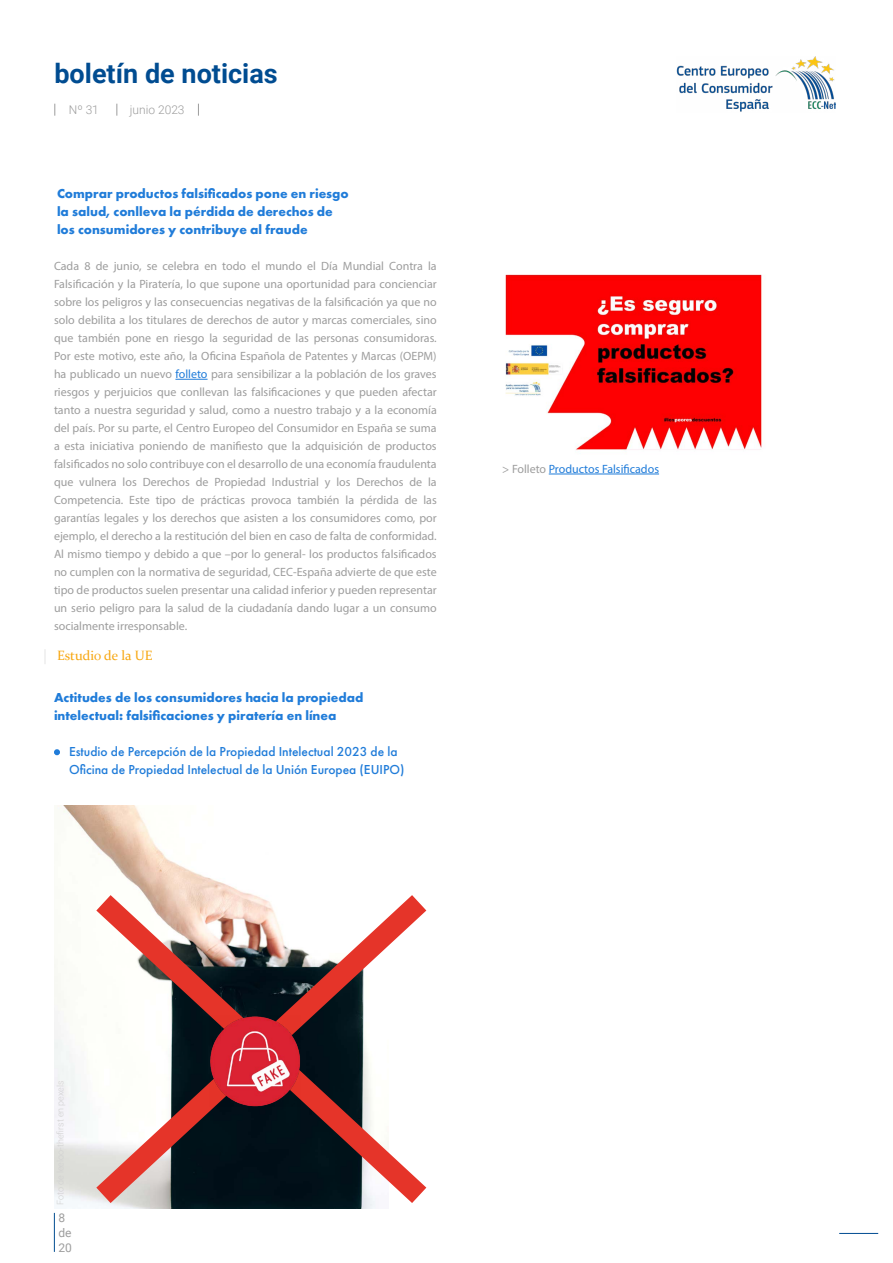
<style>
.page{position:relative;width:893px;height:1263px;background:#fff}
.page>*{position:absolute;margin:0;border:0;box-sizing:border-box;transform-origin:0 0}
.t1{font:700 27px "Roboto";color:#004c91}
.t2{font:700 13.5px/18px "Futura PT";color:#207cd9}
.t3{font:500 13.5px/18px "Futura PT";color:#207cd9}
.t4{font:13.5px "Constantia";color:#f7a711}
.t5{font:12px/18px "Myriad Pro";color:#9d9d9d;text-align:justify}
.t6{font:12px "Myriad Pro";color:#207cd9}
.t7{font:300 12px "Roboto";color:#9d9d9d}
.t8{font:12px/15px "Roboto";color:#9d9d9d}
.t9{font:300 9px "Roboto";color:#d0d0d0}
.s1{color:#207cd9}
.s2{color:#9d9d9d}
</style>
<div class="page">
<hr style="left:839px;top:1233px;width:39px;height:1px;background:#004c91">
<img style="left:676px;top:56px;width:159px;height:56px">
<svg style="left:54px;top:104px;width:1px;height:12px"></svg>
<svg style="left:116px;top:104px;width:1px;height:12px"></svg>
<svg style="left:198px;top:104px;width:1px;height:12px"></svg>
<hr style="left:54px;top:1213px;width:1px;height:39px;background:#004c91">
<img style="left:54px;top:805px;width:142px;height:397px">
<svg style="left:74px;top:873px;width:353px;height:336px"></svg>
<hr style="left:175px;top:379px;width:33px;height:1px;background:#207cd9">
<svg style="left:44px;top:650px;width:2px;height:13px"></svg>
<svg style="left:54px;top:749px;width:6px;height:6px"></svg>
<img style="left:209px;top:1015px;width:92px;height:91px">
<img style="left:505px;top:274px;width:257px;height:176px">
<hr style="left:549px;top:474px;width:110px;height:1px;background:#207cd9">
<h1 class="t1" style="left:54px;top:54px;width:225px">boletín de noticias</h1>
<p class="t7" style="left:69px;top:102px;width:32px">Nº 31</p>
<p class="t7" style="left:130px;top:101px;width:56px">junio 2023</p>
<p class="t2" style="left:57px;top:184px;width:293px">Comprar productos falsificados pone en riesgo la salud, conlleva la pérdida de derechos de los consumidores y contribuye al fraude</p>
<p class="t5" style="left:54px;top:257px;width:384px">Cada 8 de junio, se celebra en todo el mundo el Día Mundial Contra la Falsificación y la Piratería, lo que supone una oportunidad para concienciar sobre los peligros y las consecuencias negativas de la falsificación ya que no solo debilita a los titulares de derechos de autor y marcas comerciales, sino que también pone en riesgo la seguridad de las personas consumidoras.<br>Por este motivo, este año, la Oficina Española de Patentes y Marcas (OEPM) ha publicado un nuevo <span class="s1">folleto</span> para sensibilizar a la población de los graves riesgos y perjuicios que conllevan las falsificaciones y que pueden afectar tanto a nuestra seguridad y salud, como a nuestro trabajo y a la economía del país. Por su parte, el Centro Europeo del Consumidor en España se suma a esta iniciativa poniendo de manifiesto que la adquisición de productos falsificados no solo contribuye con el desarrollo de una economía fraudulenta que vulnera los Derechos de Propiedad Industrial y los Derechos de la Competencia. Este tipo de prácticas provoca también la pérdida de las garantías legales y los derechos que asisten a los consumidores como, por ejemplo, el derecho a la restitución del bien en caso de falta de conformidad.<br>Al mismo tiempo y debido a que –por lo general- los productos falsificados no cumplen con la normativa de seguridad, CEC-España advierte de que este tipo de productos suelen presentar una calidad inferior y pueden representar un serio peligro para la salud de la ciudadanía dando lugar a un consumo socialmente irresponsable.</p>
<p class="t4" style="left:57px;top:646px;width:97px">Estudio de la UE</p>
<p class="t2" style="left:54px;top:688px;width:311px">Actitudes de los consumidores hacia la propiedad intelectual: falsificaciones y piratería en línea</p>
<p class="t3" style="left:69px;top:743px;width:337px">Estudio de Percepción de la Propiedad Intelectual 2023 de la<br>Oficina de Propiedad Intelectual de la Unión Europea (EUIPO)</p>
<p class="t6" style="left:502px;top:461px;width:158px"><span class="s2">&gt; Folleto</span> Productos Falsificados</p>
<p class="t9" style="left:54px;top:1205px;width:126px;rotate:-90deg">Foto de leeloo-thefirst en pexels</p>
<p class="t8" style="left:58px;top:1209px;width:15px">8 de<br>20</p>
</div>
